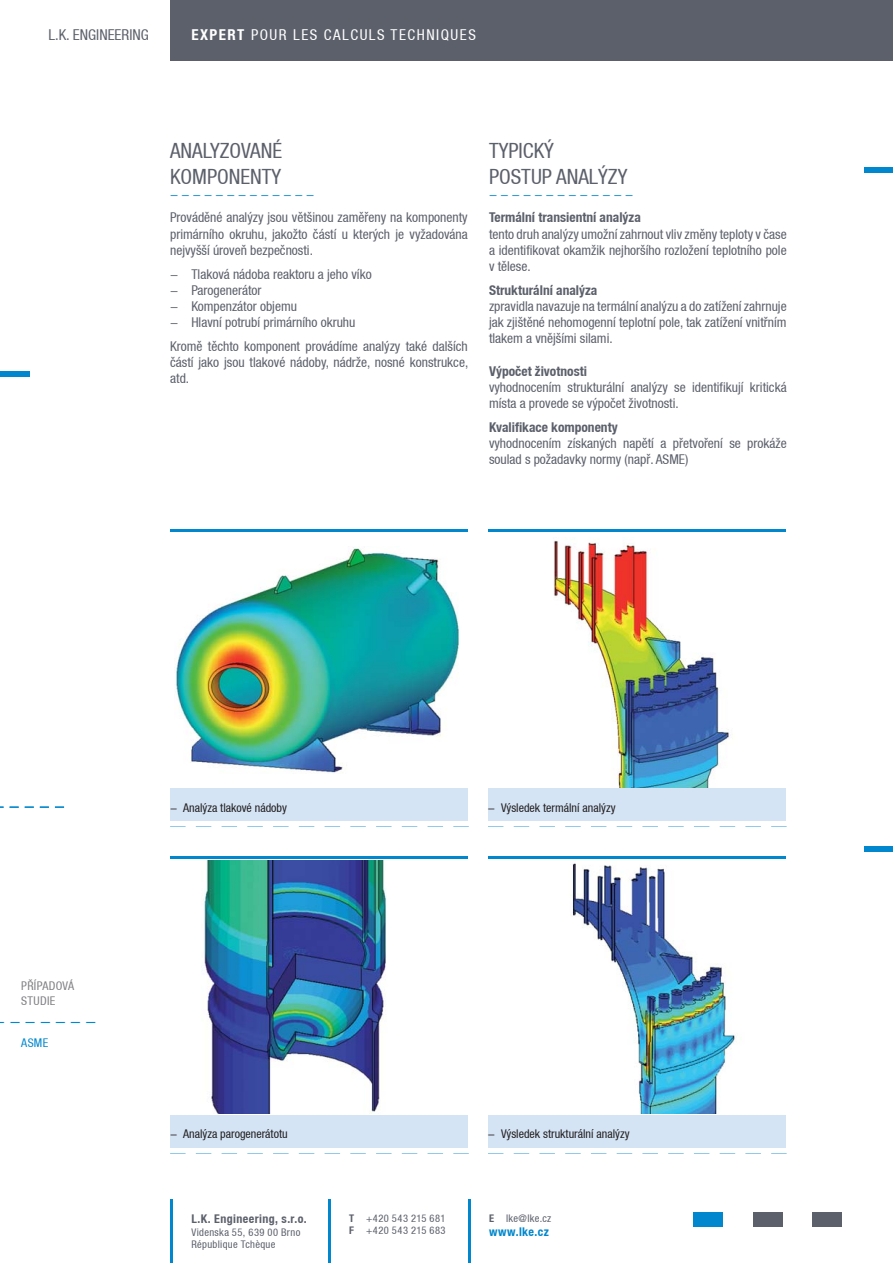
<style>
.page{position:relative;width:893px;height:1263px;background:#fff}
.page>*{position:absolute;margin:0;border:0;box-sizing:border-box;transform-origin:0 0}
.t1{font:condensed 21px/25.2px "Helvetica KM";color:#5c606b}
.t2{font:condensed 18px "Helvetica KM";color:#0087cd}
.t3{font:condensed 15px "Helvetica KM";letter-spacing:.1em;color:#fff}
.t4{font:condensed 15px "Helvetica KM";color:#5c606b}
.t5{font:condensed 13.5px/16.2px "Helvetica KM";color:#5c606b}
.t6{font:700 condensed 13.5px "Helvetica KM";color:#5c606b}
.t7{font:condensed 13.5px "Helvetica KM";color:#0087cd}
.t8{font:condensed 12px "Helvetica KM";color:#231f20}
.t9{font:700 condensed 12px "Helvetica KM";letter-spacing:.035em;color:#5c606b}
.t10{font:condensed 12px/15px "Helvetica KM";letter-spacing:.025em;color:#807f83}
.t11{font:700 condensed 12px "Helvetica KM";letter-spacing:.035em;color:#0087cd}
.t12{font:condensed 12px "Helvetica KM";color:#0087cd}
.t13{font:condensed 10.5px/12.6px "Helvetica KM";letter-spacing:.035em;color:#5c606b}
.s1{font-weight:700}
</style>
<div class="page">
<div style="left:693px;top:1212px;width:30px;height:14px;background:#0087cd"></div>
<div style="left:753px;top:1212px;width:29px;height:14px;background:#5c606b"></div>
<div style="left:812px;top:1212px;width:30px;height:14px;background:#5c606b"></div>
<div style="left:0;top:371px;width:30px;height:5px;background:#0087cd"></div>
<div style="left:865px;top:168px;width:28px;height:5px;background:#0087cd"></div>
<div style="left:865px;top:846px;width:28px;height:5px;background:#0087cd"></div>
<svg style="left:10px;top:806px;width:9px;height:2px"></svg>
<svg style="left:25px;top:806px;width:9px;height:2px"></svg>
<svg style="left:40px;top:806px;width:9px;height:2px"></svg>
<svg style="left:55px;top:806px;width:9px;height:2px"></svg>
<img style="left:174px;top:547px;width:285px;height:226px">
<div style="left:170px;top:788px;width:298px;height:33px;background:#d4e4f5"></div>
<svg style="left:170px;top:826px;width:16px;height:1px"></svg>
<svg style="left:196px;top:826px;width:15px;height:1px"></svg>
<svg style="left:222px;top:826px;width:15px;height:1px"></svg>
<svg style="left:247px;top:826px;width:16px;height:1px"></svg>
<svg style="left:273px;top:826px;width:16px;height:1px"></svg>
<svg style="left:299px;top:826px;width:15px;height:1px"></svg>
<svg style="left:325px;top:826px;width:15px;height:1px"></svg>
<svg style="left:350px;top:826px;width:16px;height:1px"></svg>
<svg style="left:376px;top:826px;width:16px;height:1px"></svg>
<svg style="left:402px;top:826px;width:15px;height:1px"></svg>
<svg style="left:428px;top:826px;width:15px;height:1px"></svg>
<svg style="left:453px;top:826px;width:16px;height:1px"></svg>
<hr style="left:170px;top:529px;width:298px;height:2px;background:#0087cd">
<img style="left:204px;top:860px;width:183px;height:254px">
<div style="left:170px;top:1115px;width:298px;height:33px;background:#d4e4f5"></div>
<svg style="left:170px;top:1153px;width:16px;height:1px"></svg>
<svg style="left:196px;top:1153px;width:15px;height:1px"></svg>
<svg style="left:222px;top:1153px;width:15px;height:1px"></svg>
<svg style="left:247px;top:1153px;width:16px;height:1px"></svg>
<svg style="left:273px;top:1153px;width:16px;height:1px"></svg>
<svg style="left:299px;top:1153px;width:15px;height:1px"></svg>
<svg style="left:325px;top:1153px;width:15px;height:1px"></svg>
<svg style="left:350px;top:1153px;width:16px;height:1px"></svg>
<svg style="left:376px;top:1153px;width:16px;height:1px"></svg>
<svg style="left:402px;top:1153px;width:15px;height:1px"></svg>
<svg style="left:428px;top:1153px;width:15px;height:1px"></svg>
<svg style="left:453px;top:1153px;width:16px;height:1px"></svg>
<hr style="left:170px;top:856px;width:298px;height:2px;background:#0087cd">
<img style="left:553px;top:540px;width:180px;height:247px">
<div style="left:488px;top:788px;width:298px;height:33px;background:#d4e4f5"></div>
<svg style="left:488px;top:826px;width:15px;height:1px"></svg>
<svg style="left:514px;top:826px;width:15px;height:1px"></svg>
<svg style="left:539px;top:826px;width:16px;height:1px"></svg>
<svg style="left:565px;top:826px;width:16px;height:1px"></svg>
<svg style="left:591px;top:826px;width:15px;height:1px"></svg>
<svg style="left:617px;top:826px;width:15px;height:1px"></svg>
<svg style="left:642px;top:826px;width:16px;height:1px"></svg>
<svg style="left:668px;top:826px;width:16px;height:1px"></svg>
<svg style="left:694px;top:826px;width:15px;height:1px"></svg>
<svg style="left:720px;top:826px;width:15px;height:1px"></svg>
<svg style="left:745px;top:826px;width:16px;height:1px"></svg>
<svg style="left:771px;top:826px;width:16px;height:1px"></svg>
<hr style="left:488px;top:529px;width:298px;height:2px;background:#0087cd">
<img style="left:570px;top:863px;width:166px;height:251px">
<div style="left:488px;top:1115px;width:298px;height:33px;background:#d4e4f5"></div>
<svg style="left:488px;top:1153px;width:15px;height:1px"></svg>
<svg style="left:514px;top:1153px;width:15px;height:1px"></svg>
<svg style="left:539px;top:1153px;width:16px;height:1px"></svg>
<svg style="left:565px;top:1153px;width:16px;height:1px"></svg>
<svg style="left:591px;top:1153px;width:15px;height:1px"></svg>
<svg style="left:617px;top:1153px;width:15px;height:1px"></svg>
<svg style="left:642px;top:1153px;width:16px;height:1px"></svg>
<svg style="left:668px;top:1153px;width:16px;height:1px"></svg>
<svg style="left:694px;top:1153px;width:15px;height:1px"></svg>
<svg style="left:720px;top:1153px;width:15px;height:1px"></svg>
<svg style="left:745px;top:1153px;width:16px;height:1px"></svg>
<svg style="left:771px;top:1153px;width:16px;height:1px"></svg>
<hr style="left:488px;top:856px;width:298px;height:2px;background:#0087cd">
<hr style="left:170px;top:1199px;width:3px;height:64px;background:#0087cd">
<hr style="left:328px;top:1199px;width:3px;height:64px;background:#0087cd">
<hr style="left:468px;top:1199px;width:3px;height:64px;background:#0087cd">
<div style="left:170px;top:0;width:723px;height:61px;background:#5c606b"></div>
<p class="t4" style="left:49px;top:26px;width:102px">L.K. ENGINEERING</p>
<p class="t3" style="left:191px;top:26px;width:286px"><span class="s1">EXPERT</span> POUR LES CALCULS TECHNIQUES</p>
<h1 class="t1" style="left:170px;top:138px;width:113px">ANALYZOVANÉ<br>KOMPONENTY</h1>
<p class="t7" style="left:170px;top:186px;width:146px">- - - - - - - - - - - - -</p>
<p class="t5" style="left:170px;top:209px;width:299px;text-align:justify">Prováděné analýzy jsou většinou zaměřeny na komponenty primárního okruhu, jakožto částí u kterých je vyžadována nejvyšší úroveň bezpečnosti.</p>
<p class="t5" style="left:170px;top:266px;width:203px">- Tlaková nádoba reaktoru a jeho víko</p>
<p class="t5" style="left:170px;top:282px;width:93px">- Parogenerátor</p>
<p class="t5" style="left:170px;top:298px;width:128px">- Kompenzátor objemu</p>
<p class="t5" style="left:170px;top:310px;width:299px;line-height:23.7px">- Hlavní potrubí primárního okruhu<br>Kromě těchto komponent provádíme analýzy také dalších</p>
<p class="t5" style="left:170px;top:354px;width:300px">částí jako jsou tlakové nádoby, nádrže, nosné konstrukce, atd.</p>
<h1 class="t1" style="left:489px;top:138px;width:140px">TYPICKÝ<br>POSTUP ANALÝZY</h1>
<p class="t7" style="left:489px;top:186px;width:146px">- - - - - - - - - - - - -</p>
<p class="t6" style="left:489px;top:209px;width:153px">Termální transientní analýza</p>
<p class="t5" style="left:489px;top:226px;width:299px;text-align:justify">tento druh analýzy umožní zahrnout vliv změny teploty v čase a identifikovat okamžik nejhoršího rozložení teplotního pole v tělese.</p>
<p class="t6" style="left:489px;top:282px;width:110px">Strukturální analýza</p>
<p class="t5" style="left:489px;top:298px;width:299px;text-align:justify">zpravidla navazuje na termální analýzu a do zatížení zahrnuje jak zjištěné nehomogenní teplotní pole, tak zatížení vnitřním tlakem a vnějšími silami.</p>
<p class="t6" style="left:489px;top:363px;width:99px">Výpočet životnosti</p>
<p class="t5" style="left:489px;top:379px;width:299px">vyhodnocením strukturální analýzy se identifikují kritická místa a provede se výpočet životnosti.</p>
<p class="t6" style="left:489px;top:419px;width:130px">Kvalifikace komponenty</p>
<p class="t5" style="left:489px;top:435px;width:299px">vyhodnocením získaných napětí a přetvoření se prokáže soulad s požadavky normy (např. ASME)</p>
<p class="t10" style="left:21px;top:978px;width:54px">PŘÍPADOVÁ<br>STUDIE</p>
<h2 class="t2" style="left:-5px;top:1010px;width:103px">- - - - - - -</h2>
<p class="t12" style="left:21px;top:1036px;width:28px">ASME</p>
<p class="t8" style="left:170px;top:800px;width:118px">- Analýza tlakové nádoby</p>
<p class="t8" style="left:488px;top:800px;width:129px">- Výsledek termální analýzy</p>
<p class="t8" style="left:170px;top:1127px;width:119px">- Analýza parogenerátotu</p>
<p class="t9" style="left:191px;top:1211px;width:117px">L.K. Engineering, s.r.o.</p>
<p class="t13" style="left:191px;top:1225px;width:111px">Videnska 55, 639 00 Brno<br>République Tchèque</p>
<p class="t8" style="left:488px;top:1127px;width:143px">- Výsledek strukturální analýzy</p>
<p class="t13" style="left:349px;top:1211px;width:98px"><span class="s1">T</span> +420 543 215 681<br><span class="s1">F</span> +420 543 215 683</p>
<p class="t13" style="left:489px;top:1211px;width:64px"><span class="s1">E</span> lke@lke.cz</p>
<p class="t11" style="left:489px;top:1224px;width:61px">www.lke.cz</p>
</div>
